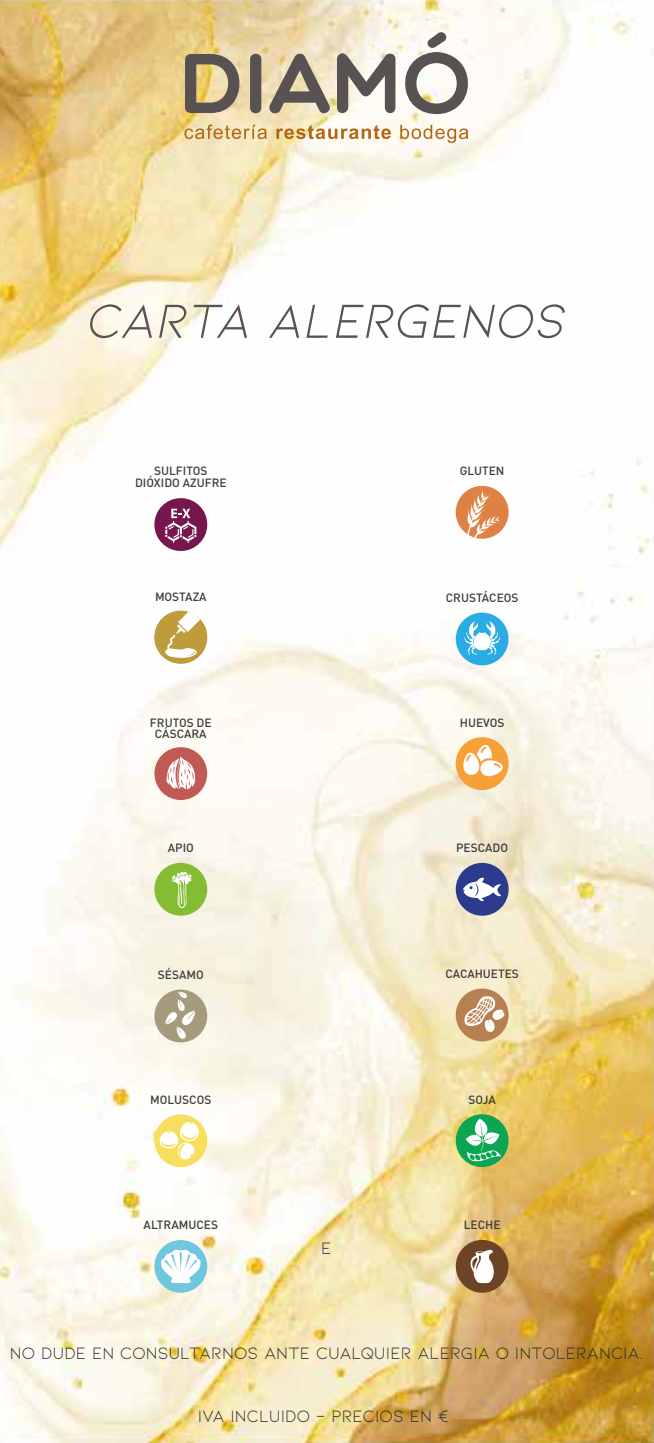
<style>
.page{position:relative;width:654px;height:1443px;background:#fff}
.page>*{position:absolute;margin:0;border:0;box-sizing:border-box;transform-origin:0 0}
.t1{font:50.75px "Kiona Itallic";letter-spacing:-.005em;color:#585252}
.t2{font:17.5px "Kiona";color:#2c2d2c}
.t3{font:500 11.9px/11.9px "DIN Pro";color:#3c3c3b;text-align:center}
</style>
<div class="page">
<img style="left:0;top:0;width:653px;height:1442px">
<svg style="left:185px;top:52px;width:76px;height:63px;background:#a29476"></svg>
<svg style="left:268px;top:52px;width:127px;height:65px;background:#b3aa9a"></svg>
<svg style="left:405px;top:29px;width:62px;height:86px"></svg>
<svg style="left:184px;top:125px;width:83px;height:14px"></svg>
<svg style="left:276px;top:125px;width:114px;height:14px"></svg>
<svg style="left:400px;top:125px;width:68px;height:18px"></svg>
<div style="left:455px;top:612px;width:53px;height:53px;background:#2aabe3;border-radius:50%"></div>
<svg style="left:464px;top:621px;width:35px;height:34px"></svg>
<div style="left:455px;top:737px;width:53px;height:53px;background:#f6a037;border-radius:50%"></div>
<svg style="left:462px;top:744px;width:41px;height:32px"></svg>
<div style="left:455px;top:862px;width:53px;height:53px;background:#2d3b8e;border-radius:50%"></div>
<svg style="left:463px;top:877px;width:38px;height:25px"></svg>
<div style="left:455px;top:988px;width:53px;height:53px;background:#b78051;border-radius:50%"></div>
<svg style="left:462px;top:994px;width:44px;height:38px"></svg>
<div style="left:455px;top:1114px;width:53px;height:52px;background:#0ca551;border-radius:50%"></div>
<svg style="left:458px;top:1107px;width:43px;height:54px"></svg>
<div style="left:455px;top:1239px;width:53px;height:53px;background:#6e4426;border-radius:50%"></div>
<svg style="left:470px;top:1249px;width:23px;height:33px"></svg>
<div style="left:154px;top:747px;width:53px;height:53px;background:#bf5a55;border-radius:50%"></div>
<svg style="left:166px;top:756px;width:29px;height:33px"></svg>
<div style="left:154px;top:862px;width:53px;height:53px;background:#84bc33;border-radius:50%"></div>
<svg style="left:171px;top:872px;width:21px;height:36px"></svg>
<div style="left:154px;top:989px;width:53px;height:53px;background:#a59a7c;border-radius:50%"></div>
<svg style="left:165px;top:991px;width:30px;height:48px"></svg>
<div style="left:154px;top:498px;width:53px;height:53px;background:#77154d;border-radius:50%"></div>
<svg style="left:165px;top:508px;width:31px;height:34px"></svg>
<div style="left:154px;top:1114px;width:53px;height:52px;background:#f7de5c;border-radius:50%"></div>
<svg style="left:159px;top:1121px;width:40px;height:39px"></svg>
<div style="left:154px;top:1239px;width:53px;height:53px;background:#6ec7de;border-radius:50%"></div>
<svg style="left:161px;top:1249px;width:40px;height:33px"></svg>
<div style="left:455px;top:486px;width:53px;height:52px;background:#df8142;border-radius:50%"></div>
<svg style="left:465px;top:488px;width:36px;height:50px"></svg>
<svg style="left:154px;top:610px;width:53px;height:54px"></svg>
<h1 class="t1" style="left:91px;top:292px;width:480px">CARTA ALERGENOS</h1>
<p class="t3" style="left:135px;top:464px;width:93px">SULFITOS<br>DIÓXIDO AZUFRE</p>
<p class="t3" style="left:459px;top:464px;width:46px">GLUTEN</p>
<p class="t3" style="left:155px;top:590px;width:53px">MOSTAZA</p>
<p class="t3" style="left:445px;top:591px;width:74px">CRUSTÁCEOS</p>
<p class="t3" style="left:150px;top:715px;width:63px">FRUTOS DE<br>CÁSCARA</p>
<p class="t3" style="left:459px;top:715px;width:46px">HUEVOS</p>
<p class="t3" style="left:168px;top:841px;width:28px">APIO</p>
<p class="t3" style="left:456px;top:841px;width:53px">PESCADO</p>
<p class="t3" style="left:158px;top:968px;width:47px">SÉSAMO</p>
<p class="t3" style="left:445px;top:967px;width:75px">CACAHUETES</p>
<p class="t3" style="left:150px;top:1092px;width:63px">MOLUSCOS</p>
<p class="t3" style="left:468px;top:1092px;width:29px">SOJA</p>
<p class="t3" style="left:143px;top:1218px;width:76px">ALTRAMUCES</p>
<p class="t3" style="left:463px;top:1218px;width:38px">LECHE</p>
<h2 class="t2" style="left:321px;top:1238px;width:12px">E</h2>
<h2 class="t2" style="left:10px;top:1343px;width:634px">NO DUDE EN CONSULTARNOS ANTE CUALQUIER ALERGIA O INTOLERANCIA.</h2>
<h2 class="t2" style="left:197px;top:1406px;width:253px">IVA INCLUIDO - PRECIOS EN €</h2>
</div>
